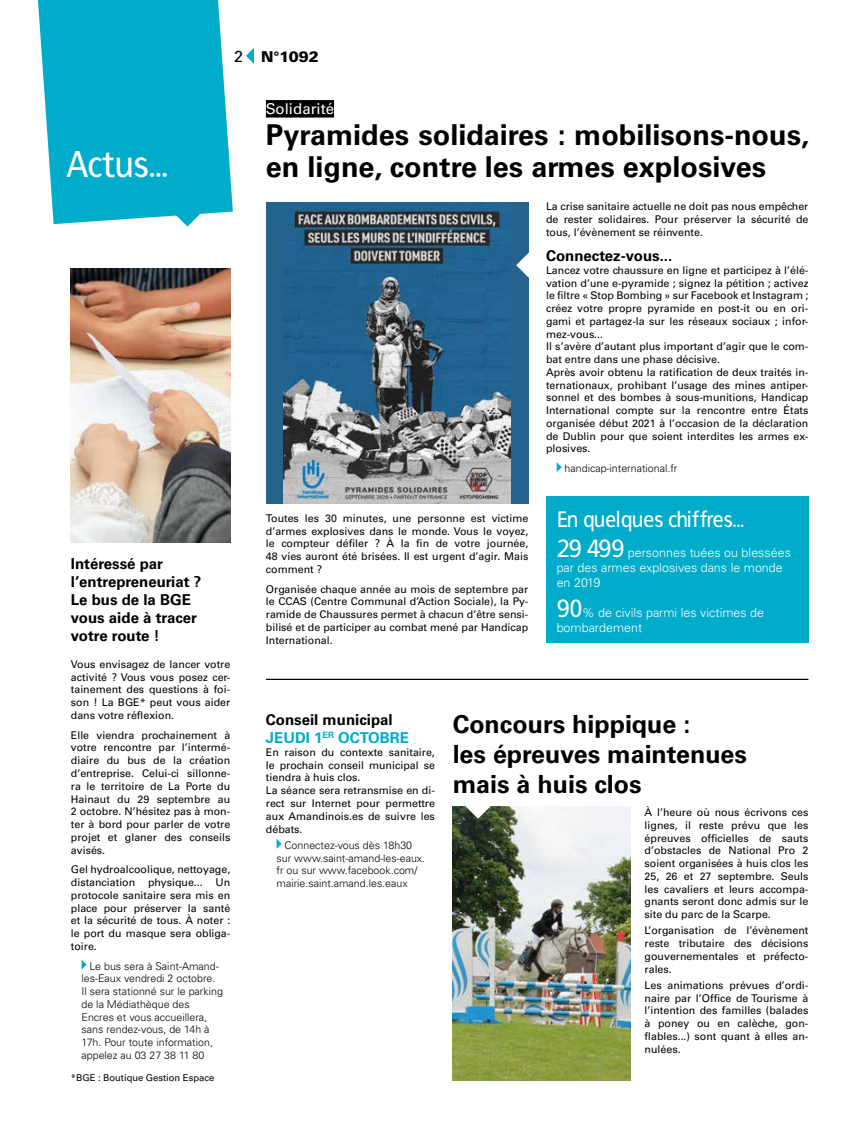
<style>
.page{position:relative;width:851px;height:1134px;background:#fff}
.page>*{position:absolute;margin:0;border:0;box-sizing:border-box;transform-origin:0 0}
.t1{font:37.5px "Francophil Sans";color:#fff}
.t2{font:700 28.75px/31.2px "Univers LT";color:#000}
.t3{font:700 25px/30px "Univers LT";color:#000}
.t4{font:22.5px "Francophil Sans";color:#fff}
.t5{font:700 15px/18px "Univers LT";color:#000}
.t6{font:15px "Univers LT";color:#fff}
.t7{font:900 15px "Univers LT";color:#000}
.t8{font:300 12.5px/15px "Univers LT";color:#fff}
.t9{font:10.62px/12.8px "Univers LT";color:#000;text-align:justify}
.t10{font:300 10.62px/12.8px "Univers LT";color:#000}
.t11{font:9.38px "Univers LT";color:#000}
.s1{font-weight:400;font-size:16px}
.s2{font-family:"Francophil Sans";font-weight:400;font-size:25px}
.s3{color:#00acc9}
</style>
<div class="page">
<svg style="left:246px;top:48px;width:8px;height:16px"></svg>
<svg style="left:81px;top:960px;width:6px;height:10px"></svg>
<div style="left:266px;top:100px;width:68px;height:18px;background:#000"></div>
<hr style="left:266px;top:679px;width:542px;height:1px;background:#000">
<svg style="left:276px;top:839px;width:5px;height:10px"></svg>
<img style="left:452px;top:806px;width:178px;height:275px">
<svg style="left:465px;top:806px;width:25px;height:13px"></svg>
<img style="left:71px;top:268px;width:159px;height:274px">
<svg style="left:556px;top:462px;width:5px;height:10px"></svg>
<div style="left:546px;top:496px;width:262px;height:147px;background:#00acc9"></div>
<div style="left:266px;top:202px;width:262px;height:301px;background:#25638d"></div>
<img style="left:283px;top:202px;width:227px;height:301px">
<svg style="left:516px;top:253px;width:13px;height:25px"></svg>
<svg style="left:38px;top:0;width:195px;height:224px;background:#19b4ce"></svg>
<svg style="left:175px;top:202px;width:25px;height:25px"></svg>
<h1 class="t1" style="left:66px;top:143px;width:103px">Actus...</h1>
<h3 class="t7" style="left:234px;top:47px;width:76px"><span class="s1">2</span> N°901</h3>
<h3 class="t7" style="left:279px;top:47px;width:41px">1 92</h3>
<h3 class="t6" style="left:266px;top:100px;width:70px">Solidarité</h3>
<h2 class="t2" style="left:266px;top:120px;width:544px">Pyramides solidaires : mobilisons-nous, en ligne, contre les armes explosives</h2>
<h3 class="t5" style="left:71px;top:555px;width:132px">Intéressé par l’entrepreneuriat ?<br>Le bus de la BGE vous aide à tracer votre route !</h3>
<p class="t9" style="left:71px;top:658px;width:161px">Vous envisagez de lancer votre activité ? Vous vous posez cer&shy;tainement des questions à foi&shy;son ! La BGE* peut vous aider dans votre réflexion.</p>
<p class="t9" style="left:71px;top:729px;width:161px">Elle viendra prochainement à votre rencontre par l’intermé&shy;diaire du bus de la création d’entreprise. Celui-ci sillonne&shy;ra le territoire de La Porte du Hainaut du 29 septembre au 2 octobre. N’hésitez pas à mon&shy;ter à bord pour parler de votre projet et glaner des conseils avisés.</p>
<p class="t9" style="left:71px;top:863px;width:161px">Gel hydroalcoolique, nettoyage, distanciation physique... Un protocole sanitaire sera mis en place pour préserver la santé et la sécurité de tous. À noter : le port du masque sera obliga&shy;toire.</p>
<p class="t10" style="left:81px;top:959px;width:143px;text-indent:8px">Le bus sera à Saint-Amand&shy;les-Eaux vendredi 2 octobre.<br>Il sera stationné sur le parking de la Médiathèque des<br>Encres et vous accueillera, sans rendez-vous, de 14h à<br>17h. Pour toute information, appelez au 03 27 38 11 80</p>
<p class="t11" style="left:71px;top:1072px;width:145px">*BGE : Boutique Gestion Espace</p>
<p class="t9" style="left:266px;top:512px;width:264px">Toutes les 30 minutes, une personne est victime d’armes explosives dans le monde. Vous le voyez, le compteur défiler ? À la fin de votre journée, 48 vies auront été brisées. Il est urgent d’agir. Mais comment ?</p>
<p class="t9" style="left:266px;top:583px;width:264px">Organisée chaque année au mois de septembre par le CCAS (Centre Communal d’Action Sociale), la Py&shy;ramide de Chaussures permet à chacun d’être sensi&shy;bilisé et de participer au combat mené par Handicap International.</p>
<p class="t9" style="left:546px;top:200px;width:264px">La crise sanitaire actuelle ne doit pas nous empêcher de rester solidaires. Pour préserver la sécurité de tous, l’évènement se réinvente.</p>
<h3 class="t5" style="left:546px;top:247px;width:128px">Connectez-vous...</h3>
<p class="t9" style="left:546px;top:264px;width:264px;text-align:left">Lancez votre chaussure en ligne et participez à l’élé&shy;vation d’une e-pyramide ; signez la pétition ; activez le filtre « Stop Bombing » sur Facebook et Instagram ; créez votre propre pyramide en post-it ou en ori&shy;gami et partagez-la sur les réseaux sociaux ; infor&shy;mez-vous...<br>Il s’avère d’autant plus important d’agir que le com&shy;bat entre dans une phase décisive.<br>Après avoir obtenu la ratification de deux traités in&shy;ternationaux, prohibant l’usage des mines antiper&shy;sonnel et des bombes à sous-munitions, Handicap International compte sur la rencontre entre États organisée début 2021 à l’occasion de la déclaration de Dublin pour que soient interdites les armes ex&shy;plosives.</p>
<p class="t10" style="left:564px;top:462px;width:114px">handicap-international.fr</p>
<h3 class="t4" style="left:556px;top:507px;width:189px">En quelques chiffres...</h3>
<p class="t8" style="left:556px;top:545px;width:236px"><span class="s2">29 499</span> personnes tuées ou blessées par des armes explosives dans le monde en 2019</p>
<p class="t8" style="left:556px;top:605px;width:209px"><span class="s2">90</span>% de civils parmi les victimes de bombardement</p>
<h3 class="t5" style="left:266px;top:711px;width:145px">Conseil municipal<br><span class="s3">JEUDI 1</span><sup>ER</sup> <span class="s3">OCTOBRE</span></h3>
<p class="t9" style="left:266px;top:746px;width:170px;text-align:left">En raison du contexte sanitaire, le prochain conseil municipal se tiendra à huis clos.<br>La séance sera retransmise en di&shy;rect sur Internet pour permettre aux Amandinois.es de suivre les débats.</p>
<p class="t10" style="left:276px;top:839px;width:150px;text-indent:8px">Connectez-vous dès 18h30 sur www.saint-amand-les-eaux. fr ou sur www.facebook.com/ mairie.saint.amand.les.eaux</p>
<h3 class="t3" style="left:452px;top:709px;width:296px">Concours hippique :<br>les épreuves maintenues mais à huis clos</h3>
<p class="t9" style="left:644px;top:806px;width:165px">À l’heure où nous écrivons ces lignes, il reste prévu que les épreuves officielles de sauts d’obstacles de National Pro 2 soient organisées à huis clos les 25, 26 et 27 septembre. Seuls les cavaliers et leurs accompa&shy;gnants seront donc admis sur le site du parc de la Scarpe.</p>
<p class="t9" style="left:644px;top:924px;width:165px">L’organisation de l’évènement reste tributaire des décisions gouvernementales et préfecto&shy;rales.</p>
<p class="t9" style="left:644px;top:979px;width:165px">Les animations prévues d’ordi&shy;naire par l’Office de Tourisme à l’intention des familles (balades à poney ou en calèche, gon&shy;flables...) sont quant à elles an&shy;nulées.</p>
</div>
